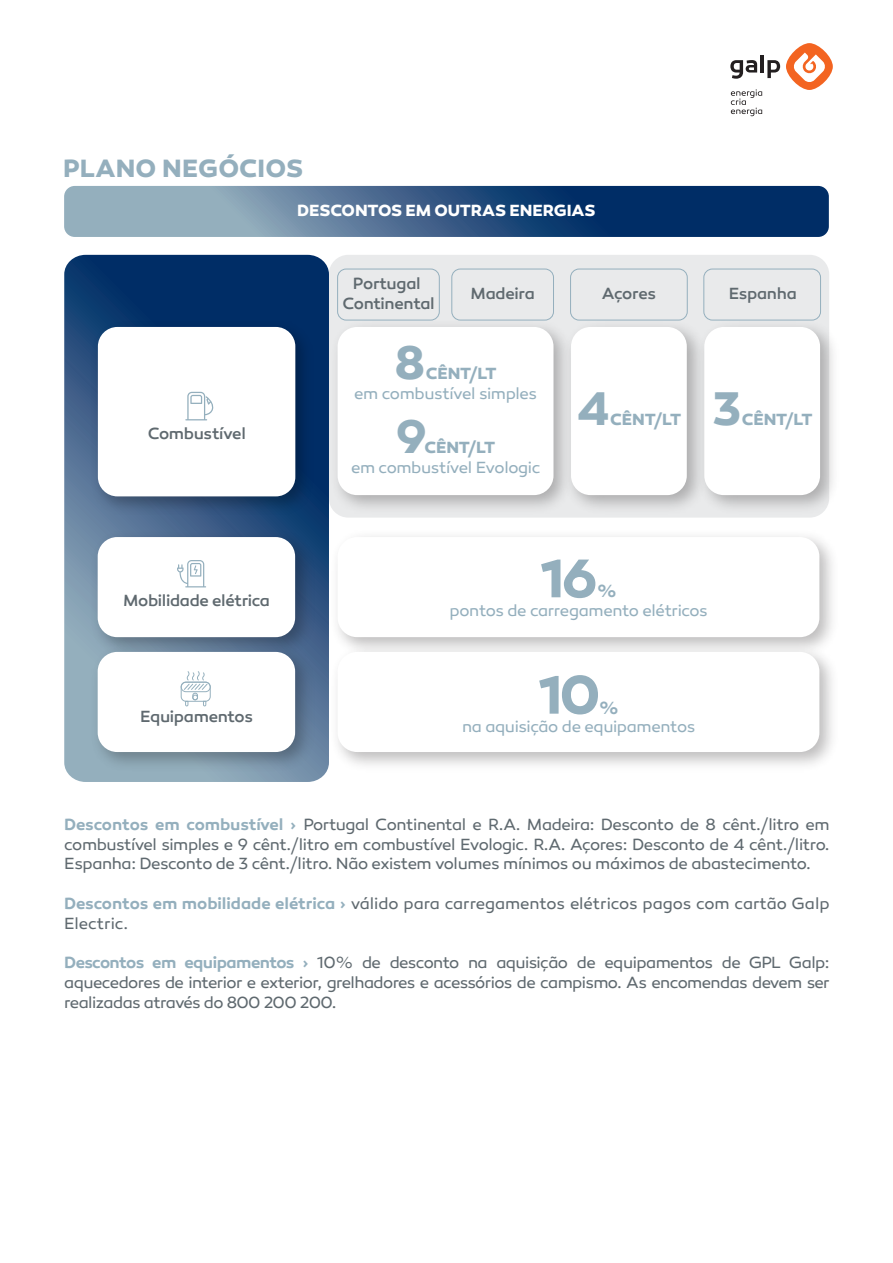
<style>
.page{position:relative;width:893px;height:1263px;background:#fff}
.page>*{position:absolute;margin:0;border:0;box-sizing:border-box;transform-origin:0 0}
.t1{font:700 55.5px "Canaro";color:#94afbd}
.t2{font:700 48.15px "Canaro";color:#94afbd}
.t3{font:700 25.5px "Canaro";letter-spacing:.005em;color:#94afbd}
.t4{font:700 18px "Canaro";color:#94afbd}
.t5{font:16.5px/19.8px "Canaro";letter-spacing:-.025em;color:#5f696f;text-align:justify}
.t6{font:16.5px "Canaro";letter-spacing:-.025em;color:#94afbd}
.t7{font:16.5px/19.8px "Canaro";letter-spacing:-.005em;color:#5f696f}
.t8{font:500 16.5px/19.8px "Canaro";letter-spacing:-.02em;color:#5f696f;text-align:center}
.t9{font:700 16.5px "Canaro";letter-spacing:-.015em;color:#94afbd}
.t10{font:700 16.5px "Canaro";letter-spacing:-.01em;color:#fff}
.s1{font-weight:600;color:#94afbd}
</style>
<div class="page">
<div style="left:329px;top:255px;width:500px;height:263px;background:#e9eaeb;border-radius:20px"></div>
<svg style="left:64px;top:255px;width:265px;height:527px;background:#315782"></svg>
<img style="left:325px;top:525px;width:507px;height:115px">
<div style="left:338px;top:537px;width:481px;height:100px;background:#fff;border-radius:20px"></div>
<img style="left:85px;top:525px;width:234px;height:115px">
<div style="left:98px;top:537px;width:197px;height:100px;background:#fff;border-radius:20px"></div>
<svg style="left:177px;top:560px;width:29px;height:27px"></svg>
<img style="left:325px;top:640px;width:507px;height:136px">
<div style="left:338px;top:652px;width:481px;height:100px;background:#fff;border-radius:20px"></div>
<img style="left:85px;top:640px;width:234px;height:136px">
<div style="left:98px;top:652px;width:197px;height:100px;background:#fff;border-radius:20px"></div>
<svg style="left:181px;top:671px;width:30px;height:35px"></svg>
<img style="left:325px;top:315px;width:234px;height:204px">
<div style="left:338px;top:327px;width:215px;height:168px;background:#fff;border-radius:20px"></div>
<img style="left:86px;top:315px;width:233px;height:205px">
<div style="left:98px;top:327px;width:197px;height:169px;background:#fff;border-radius:20px"></div>
<div style="left:571px;top:327px;width:116px;height:168px;background:#fff;border-radius:20px"></div>
<img style="left:692px;top:315px;width:141px;height:203px">
<div style="left:704px;top:327px;width:116px;height:168px;background:#fff;border-radius:20px"></div>
<svg style="left:185px;top:392px;width:29px;height:28px"></svg>
<svg style="left:64px;top:186px;width:765px;height:51px;background:#41658c"></svg>
<div style="left:337px;top:269px;width:103px;height:51px;border:1px solid #94afbd;border-radius:9px"></div>
<div style="left:451px;top:269px;width:103px;height:51px;border:1px solid #94afbd;border-radius:9px"></div>
<div style="left:570px;top:269px;width:118px;height:51px;border:1px solid #94afbd;border-radius:9px"></div>
<div style="left:703px;top:269px;width:118px;height:51px;border:1px solid #94afbd;border-radius:9px"></div>
<svg style="left:786px;top:43px;width:47px;height:47px"></svg>
<svg style="left:793px;top:53px;width:33px;height:30px"></svg>
<svg style="left:730px;top:60px;width:27px;height:19px"></svg>
<hr style="left:760px;top:55px;width:4px;height:18px;background:#231f20">
<svg style="left:767px;top:60px;width:13px;height:18px"></svg>
<svg style="left:731px;top:89px;width:31px;height:27px"></svg>
<h3 class="t3" style="left:63px;top:152px;width:242px">PLANO NEGÓCIOS</h3>
<p class="t10" style="left:297px;top:200px;width:300px">DESCONTOS EM OUTRAS ENERGIAS</p>
<p class="t8" style="left:148px;top:424px;width:100px">Combustível</p>
<p class="t8" style="left:123px;top:590px;width:149px">Mobilidade elétrica</p>
<p class="t8" style="left:140px;top:707px;width:115px">Equipamentos</p>
<p class="t8" style="left:342px;top:274px;width:94px">Portugal<br>Continental</p>
<p class="t8" style="left:471px;top:284px;width:66px">Madeira</p>
<p class="t8" style="left:602px;top:284px;width:56px">Açores</p>
<p class="t8" style="left:729px;top:284px;width:70px">Espanha</p>
<h2 class="t2" style="left:395px;top:333px;width:32px">8</h2>
<p class="t9" style="left:426px;top:363px;width:72px">CÊNT/LT</p>
<p class="t6" style="left:354px;top:383px;width:184px">em combustível simples</p>
<h2 class="t2" style="left:396px;top:407px;width:33px">9</h2>
<p class="t9" style="left:424px;top:437px;width:72px">CÊNT/LT</p>
<p class="t6" style="left:351px;top:458px;width:191px">em combustível Evologic</p>
<h2 class="t2" style="left:577px;top:378px;width:34px">4</h2>
<p class="t9" style="left:610px;top:409px;width:72px">CÊNT/LT</p>
<h2 class="t2" style="left:712px;top:378px;width:31px">3</h2>
<p class="t9" style="left:742px;top:409px;width:72px">CÊNT/LT</p>
<h1 class="t1" style="left:541px;top:544px;width:58px">16</h1>
<p class="t4" style="left:597px;top:580px;width:21px">%</p>
<p class="t6" style="left:450px;top:601px;width:260px">pontos de carregamento elétricos</p>
<h1 class="t1" style="left:539px;top:660px;width:63px">10</h1>
<p class="t4" style="left:599px;top:696px;width:21px">%</p>
<p class="t6" style="left:462px;top:717px;width:235px">na aquisição de equipamentos</p>
<p class="t5" style="left:64px;top:814px;width:767px"><span class="s1">Descontos em combustível ›</span> Portugal Continental e R.A. Madeira: Desconto de 8 cênt./litro em combustível simples e 9 cênt./litro em combustível Evologic. R.A. Açores: Desconto de 4 cênt./litro.<br>Espanha: Desconto de 3 cênt./litro. Não existem volumes mínimos ou máximos de abastecimento.</p>
<p class="t7" style="left:64px;top:893px;width:767px"><span class="s1">Descontos em mobilidade elétrica ›</span> válido para carregamentos elétricos pagos com cartão Galp<br>Electric.</p>
<p class="t5" style="left:64px;top:953px;width:767px"><span class="s1">Descontos em equipamentos ›</span> 10% de desconto na aquisição de equipamentos de GPL Galp: aquecedores de interior e exterior, grelhadores e acessórios de campismo. As encomendas devem ser realizadas através do 800 200 200.</p>
</div>
